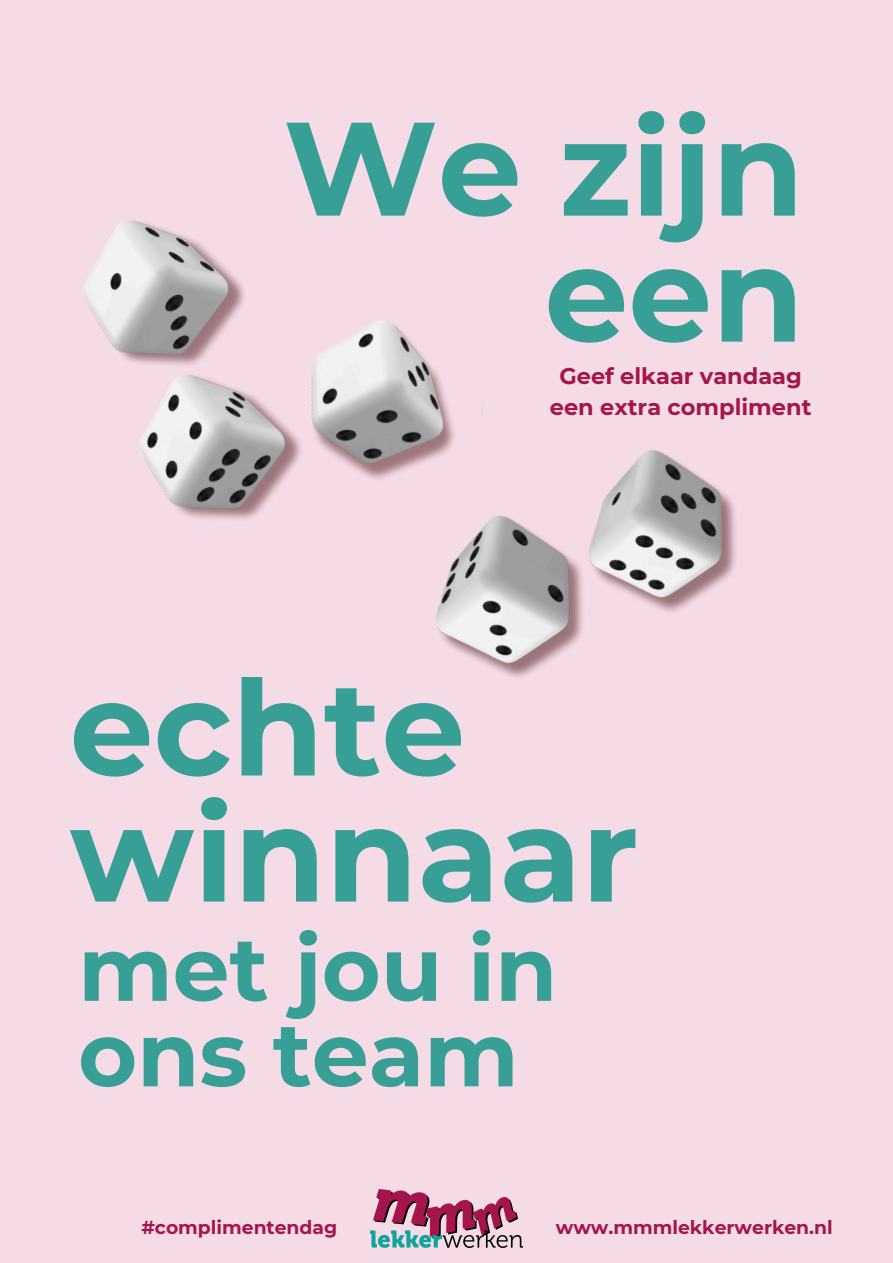
<style>
.page{position:relative;width:893px;height:1263px;background:#f4dbe6}
.page>*{position:absolute;margin:0;border:0;box-sizing:border-box;transform-origin:0 0}
.t1{font:700 132.75px/126px "Montserrat";color:#389f97;text-align:right}
.t2{font:700 90px/85.5px "Montserrat";color:#389f97}
.t3{font:700 22.5px/31.5px "Montserrat";color:#a6154c;text-align:center}
.t4{font:700 18.75px "Montserrat";color:#a6154c}
</style>
<div class="page">
<img style="left:83px;top:220px;width:192px;height:299px">
<img style="left:275px;top:320px;width:170px;height:171px">
<img style="left:380px;top:398px;width:356px;height:279px">
<img style="left:370px;top:1190px;width:153px;height:57px">
<h1 class="t1" style="left:283px;top:105px;width:522px">We zijn een</h1>
<h3 class="t3" style="left:550px;top:360px;width:263px">Geef elkaar vandaag een extra compliment</h3>
<p class="t1" style="left:70px;top:665px;width:570px;text-align:left">echte winnaar</p>
<p class="t2" style="left:78px;top:926px;width:480px">met jou in ons team</p>
<p class="t4" style="left:141px;top:1215px;width:197px">#complimentendag</p>
<h1 class="t4" style="left:556px;top:1215px;width:278px">www.mmmlekkerwerken.nl</h1>
</div>
